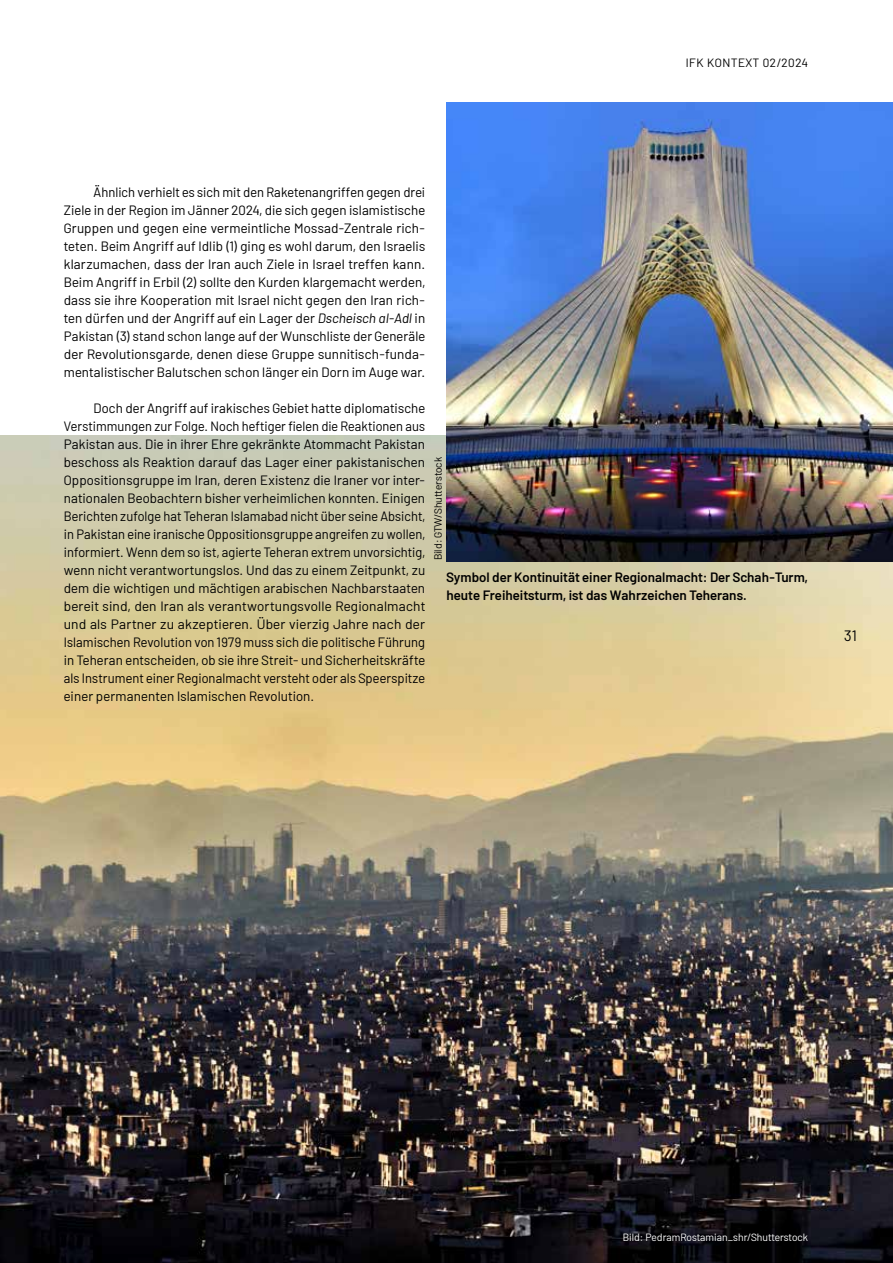
<style>
.page{position:relative;width:893px;height:1263px;background:#fff}
.page>*{position:absolute;margin:0;border:0;box-sizing:border-box;transform-origin:0 0}
.t1{font:15px "OEBH Text";color:#000}
.t2{font:13.5px/18px "OEBH Text";letter-spacing:.01em;color:#000;text-align:justify}
.t3{font:500 13.5px/18px "OEBH Text";color:#000}
.t4{font:12px "OEBH Text";letter-spacing:.05em;color:#000}
.t5{font:10.5px "OEBH Text";color:#fff}
.t6{font:10.5px "OEBH Text";color:#000}
.s1{font-style:italic}
</style>
<div class="page">
<img style="left:0;top:435px;width:893px;height:828px">
<img style="left:446px;top:102px;width:447px;height:459px">
<p class="t4" style="left:686px;top:54px;width:124px">IFK KONTEXT 02/2024</p>
<p class="t2" style="left:64px;top:182px;width:363px;text-indent:30px">Ähnlich verhielt es sich mit den Raketenangriffen gegen drei Ziele in der Region im Jänner 2024, die sich gegen islamistische Gruppen und gegen eine vermeintliche Mossad-Zentrale rich&shy;teten. Beim Angriff auf Idlib (1) ging es wohl darum, den Israelis klarzumachen, dass der Iran auch Ziele in Israel treffen kann.<br>Beim Angriff in Erbil (2) sollte den Kurden klargemacht werden, dass sie ihre Kooperation mit Israel nicht gegen den Iran rich&shy;ten dürfen und der Angriff auf ein Lager der <span class="s1">Dscheisch al-Adl</span> in Pakistan (3) stand schon lange auf der Wunschliste der Generäle der Revolutionsgarde, denen diese Gruppe sunnitisch-funda&shy;mentalistischer Balutschen schon länger ein Dorn im Auge war.</p>
<p class="t2" style="left:64px;top:398px;width:363px;text-indent:30px">Doch der Angriff auf irakisches Gebiet hatte diplomatische Verstimmungen zur Folge. Noch heftiger fielen die Reaktionen aus Pakistan aus. Die in ihrer Ehre gekränkte Atommacht Pakistan beschoss als Reaktion darauf das Lager einer pakistanischen Oppositionsgruppe im Iran, deren Existenz die Iraner vor inter&shy;nationalen Beobachtern bisher verheimlichen konnten. Einigen Berichten zufolge hat Teheran Islamabad nicht über seine Absicht, in Pakistan eine iranische Oppositionsgruppe angreifen zu wollen, informiert. Wenn dem so ist, agierte Teheran extrem unvorsichtig, wenn nicht verantwortungslos. Und das zu einem Zeitpunkt, zu dem die wichtigen und mächtigen arabischen Nachbarstaaten bereit sind, den Iran als verantwortungsvolle Regionalmacht und als Partner zu akzeptieren. Über vierzig Jahre nach der Islamischen Revolution von 1979 muss sich die politische Führung in Teheran entscheiden, ob sie ihre Streit- und Sicherheitskräfte als Instrument einer Regionalmacht versteht oder als Speerspitze einer permanenten Islamischen Revolution.</p>
<p class="t6" style="left:431px;top:560px;width:105px;rotate:-90deg">Bild: GTW/Shutterstock</p>
<p class="t3" style="left:446px;top:567px;width:363px">Symbol der Kontinuität einer Regionalmacht: Der Schah-Turm, heute Freiheitsturm, ist das Wahrzeichen Teherans.</p>
<p class="t1" style="left:844px;top:625px;width:14px">31</p>
<p class="t5" style="left:623px;top:1229px;width:186px">Bild: PedramRostamian_shr/Shutterstock</p>
</div>
